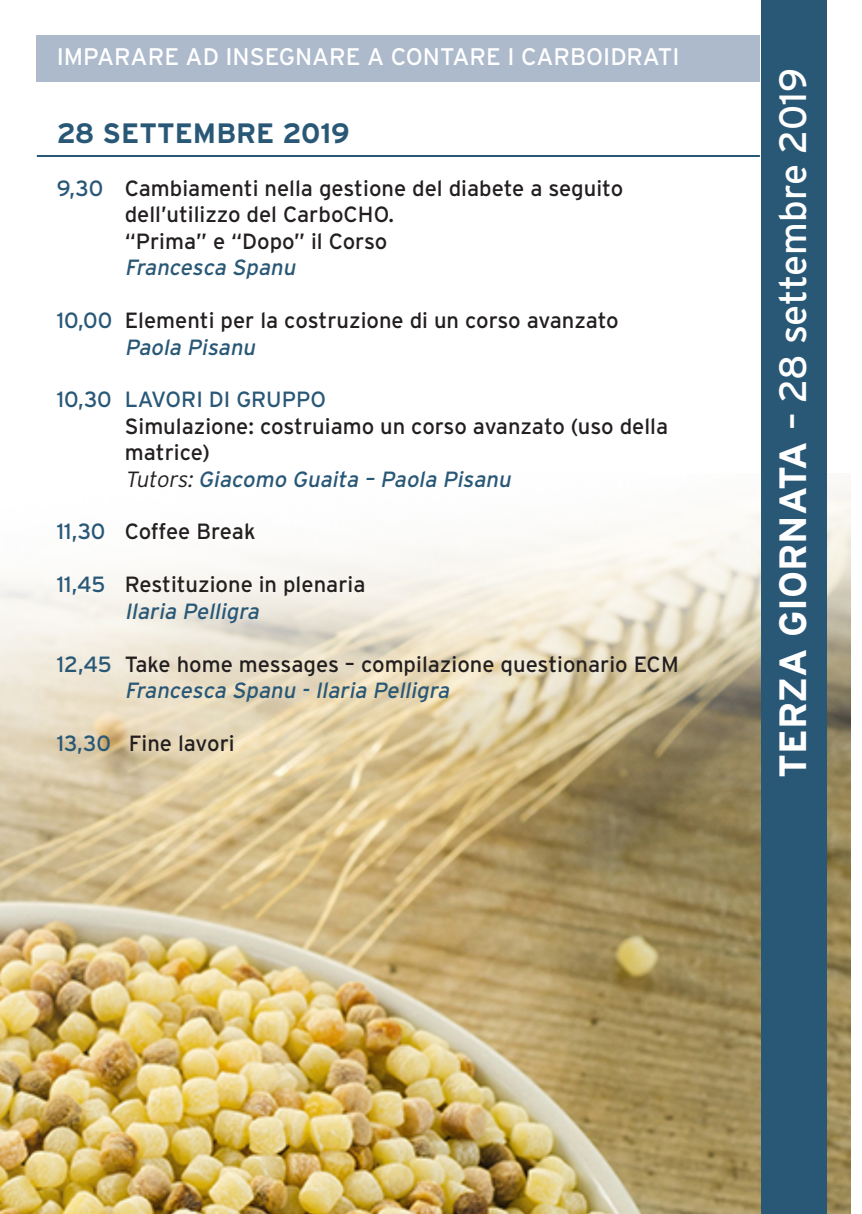
<style>
.page{position:relative;width:862px;height:1214px;background:#fff}
.page>*{position:absolute;margin:0;border:0;box-sizing:border-box;transform-origin:0 0}
.t1{font:38px "Interstate";letter-spacing:-.01em;color:#fff}
.t2{font:700 28px "Interstate";color:#295877}
.t3{font:24px "Interstate";color:#fff}
.t4{font:22px/26.4px "Interstate";color:#231f20}
.nomi{font:italic 22px "Interstate";color:#295877}
.t5{font:22px "Interstate";color:#295877}
.s1{color:#295877}
.s2{font-weight:300;color:#231f20}
.s3{font-weight:700}
</style>
<div class="page">
<img style="left:0;top:473px;width:850px;height:740px">
<div style="left:37px;top:35px;width:723px;height:47px;background:#adbacc"></div>
<div style="left:761px;top:0;width:65px;height:1213px;background:#295877"></div>
<hr style="left:37px;top:155px;width:723px;height:2px;background:#295877">
<p class="t3" style="left:57px;top:43px;width:624px">IMPARARE AD INSEGNARE A CONTARE I CARBOIDRATI</p>
<p class="t2" style="left:57px;top:118px;width:294px">28 SETTEMBRE 2019</p>
<p class="t4" style="left:125px;top:175px;width:500px;text-indent:-68px"><span class="s1">9,30</span> Cambiamenti nella gestione del diabete a seguito dell’utilizzo del CarboCHO.</p>
<p class="t4" style="left:125px;top:228px;width:264px">“Prima” e “Dopo” il Corso</p>
<p class="nomi" style="left:125px;top:255px;width:176px">Francesca Spanu</p>
<p class="t4" style="left:57px;top:307px;width:563px"><span class="s1">10,00</span> Elementi per la costruzione di un corso avanzato</p>
<p class="nomi" style="left:125px;top:334px;width:136px">Paola Pisanu</p>
<p class="t5" style="left:57px;top:387px;width:271px">10,30 LAVORI DI GRUPPO</p>
<p class="t4" style="left:125px;top:412px;width:545px">Simulazione: costruiamo un corso avanzato (uso della matrice)</p>
<p class="nomi" style="left:125px;top:466px;width:392px"><span class="s2">Tutors:</span> Giacomo Guaita – Paola Pisanu</p>
<p class="t4" style="left:57px;top:518px;width:200px"><span class="s1">11,30</span> Coffee Break</p>
<p class="t4" style="left:57px;top:571px;width:310px"><span class="s1">11,45</span> Restituzione in plenaria</p>
<p class="nomi" style="left:125px;top:598px;width:140px">Ilaria Pelligra</p>
<p class="t4" style="left:57px;top:650px;width:623px"><span class="s1">12,45</span> Take home messages – compilazione questionario ECM</p>
<p class="nomi" style="left:125px;top:677px;width:330px">Francesca Spanu - Ilaria Pelligra</p>
<p class="t4" style="left:57px;top:729px;width:179px"><span class="s1">13,30</span> Fine lavori</p>
<p class="t1" style="left:771px;top:778px;width:711px;rotate:-90deg"><span class="s3">TERZA GIORNATA</span> – 28 settembre 2019</p>
</div>
